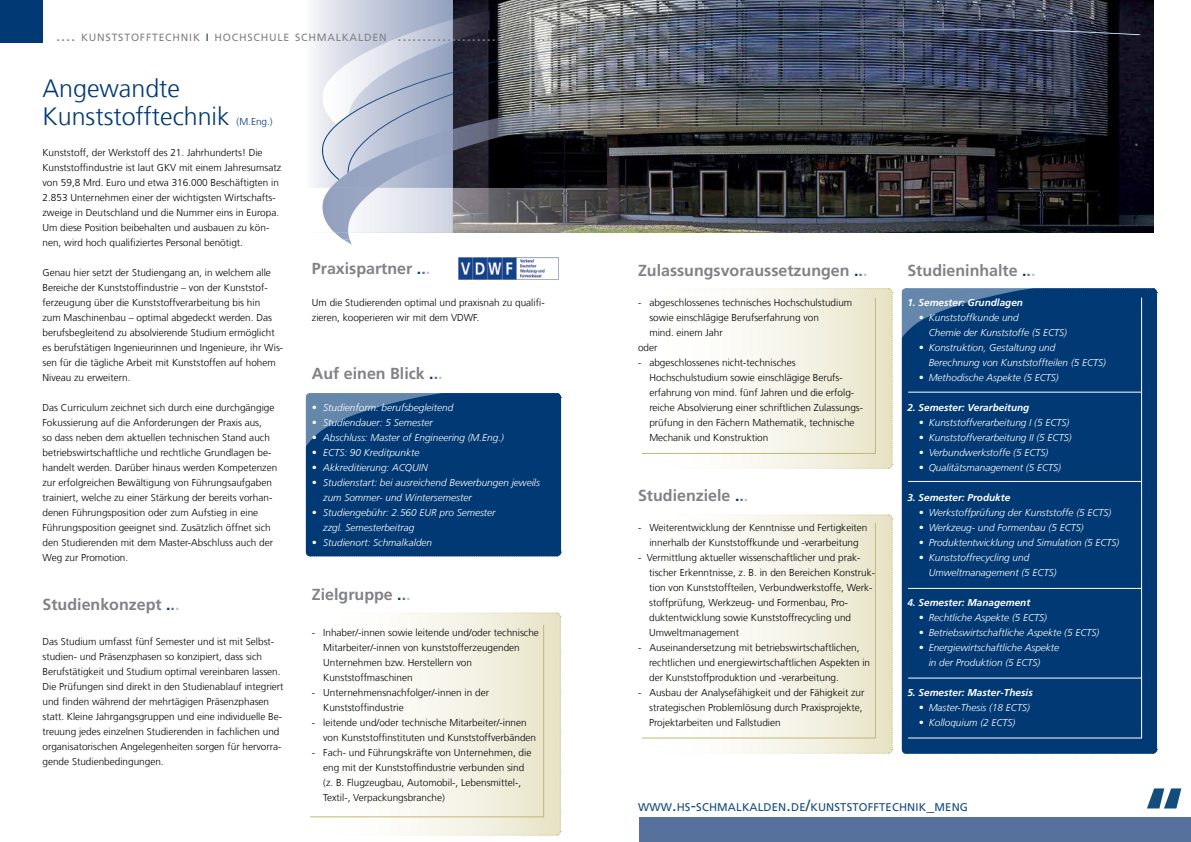
<style>
.page{position:relative;width:1191px;height:842px;background:#fff}
.page>*{position:absolute;margin:0;border:0;box-sizing:border-box;transform-origin:0 0}
.t1{font:900 74px "Frutiger LT Com";color:#134d7e}
.t2{font:300 25px/28px "Frutiger LT Com";color:#003974}
.t3{font:700 16px "Frutiger LT Com";color:#808285}
.t4{font:11.2px "Frutiger LT Com";letter-spacing:.015em;color:#134d7e}
.t5{font:10.5px "Frutiger LT Com";letter-spacing:.075em;color:#808285}
.t6{font:300 10px/15px "Frutiger LT Com";color:#000}
.t7{font:italic 300 10px/15px "Frutiger LT Com";color:#fff}
.t8{font:italic 700 10px "Frutiger LT Com";color:#fff}
.t9{font:300 10px "Frutiger LT Com";color:#003974}
.s1{font-size:15px}
.s2{color:#003974}
.s3{color:#586fa0}
.s4{color:#b8c0d8}
.s5{font-size:16px}
</style>
<div class="page">
<img style="left:453px;top:0;width:700px;height:233px">
<div style="left:306px;top:0;width:147px;height:233px;background:linear-gradient(to right,#f5f5f8,#8f9dbd)"></div>
<img style="left:377px;top:188px;width:316px;height:45px">
<img style="left:306px;top:188px;width:16px;height:45px">
<img style="left:453px;top:10px;width:39px;height:26px">
<img style="left:322px;top:20px;width:131px;height:52px">
<img style="left:453px;top:73px;width:203px;height:11px">
<img style="left:453px;top:36px;width:203px;height:37px">
<img style="left:322px;top:72px;width:131px;height:108px">
<svg style="left:343px;top:239px;width:9px;height:6px"></svg>
<img style="left:453px;top:84px;width:311px;height:67px">
<img style="left:331px;top:129px;width:122px;height:59px">
<img style="left:335px;top:233px;width:15px;height:6px">
<img style="left:322px;top:188px;width:55px;height:45px">
<svg style="left:685px;top:21px;width:456px;height:30px;background:#3c455d"></svg>
<svg style="left:305px;top:393px;width:256px;height:164px;background:#083f78"></svg>
<svg style="left:642px;top:288px;width:515px;height:466px"></svg>
<div style="left:0;top:0;width:43px;height:43px;background:#003974"></div>
<div style="left:639px;top:818px;width:552px;height:24px;background:#56719b"></div>
<svg style="left:390px;top:612px;width:171px;height:224px"></svg>
<svg style="left:310px;top:624px;width:234px;height:194px"></svg>
<img style="left:458px;top:258px;width:100px;height:22px">
<div style="left:907px;top:297px;width:235px;height:442px;background:#003974"></div>
<hr style="left:908px;top:392px;width:234px;height:1px;background:#fff">
<hr style="left:908px;top:588px;width:234px;height:1px;background:#fff">
<hr style="left:908px;top:677px;width:234px;height:1px;background:#fff">
<hr style="left:908px;top:481px;width:234px;height:1px;background:#fff">
<p class="t5" style="left:56px;top:31px;width:496px"><span class="s1">....</span> KUNSTSTOFFTECHNIK <span class="s2">I</span> HOCHSCHULE SCHMALKALDEN <span class="s1">...............................</span></p>
<h2 class="t2" style="left:43px;top:74px;width:189px">Angewandte<br>Kunststofftechnik</h2>
<p class="t9" style="left:237px;top:115px;width:38px">(M.Eng.)</p>
<p class="t6" style="left:43px;top:145px;width:240px">Kunststoff, der Werkstoff des 21. Jahrhunderts! Die Kunststoffindustrie ist laut GKV mit einem Jahresumsatz von 59,8 Mrd. Euro und etwa 316.000 Beschäftigten in 2.853 Unternehmen einer der wichtigsten Wirtschafts&shy;zweige in Deutschland und die Nummer eins in Europa.<br>Um diese Position beibehalten und ausbauen zu kön&shy;nen, wird hoch qualifiziertes Personal benötigt.</p>
<p class="t6" style="left:43px;top:265px;width:242px">Genau hier setzt der Studiengang an, in welchem alle Bereiche der Kunststoffindustrie – von der Kunststof&shy;ferzeugung über die Kunststoffverarbeitung bis hin<br>zum Maschinenbau – optimal abgedeckt werden. Das berufsbegleitend zu absolvierende Studium ermöglicht es berufstätigen Ingenieurinnen und Ingenieure, ihr Wis&shy;sen für die tägliche Arbeit mit Kunststoffen auf hohem Niveau zu erweitern.</p>
<p class="t6" style="left:43px;top:400px;width:236px">Das Curriculum zeichnet sich durch eine durchgängige Fokussierung auf die Anforderungen der Praxis aus,<br>so dass neben dem aktuellen technischen Stand auch betriebswirtschaftliche und rechtliche Grundlagen be&shy;handelt werden. Darüber hinaus werden Kompetenzen zur erfolgreichen Bewältigung von Führungsaufgaben trainiert, welche zu einer Stärkung der bereits vorhan&shy;denen Führungsposition oder zum Aufstieg in eine Führungsposition geeignet sind. Zusätzlich öffnet sich den Studierenden mit dem Master-Abschluss auch der Weg zur Promotion.</p>
<h3 class="t3" style="left:43px;top:595px;width:138px">Studienkonzept <span class="s2">.</span><span class="s3">.</span><span class="s4">.</span></h3>
<p class="t6" style="left:43px;top:634px;width:242px">Das Studium umfasst fünf Semester und ist mit Selbst&shy;studien- und Präsenzphasen so konzipiert, dass sich Berufstätigkeit und Studium optimal vereinbaren lassen.<br>Die Prüfungen sind direkt in den Studienablauf integriert und finden während der mehrtägigen Präsenzphasen statt. Kleine Jahrgangsgruppen und eine individuelle Be&shy;treuung jedes einzelnen Studierenden in fachlichen und organisatorischen Angelegenheiten sorgen für hervorra&shy;gende Studienbedingungen.</p>
<h3 class="t3" style="left:312px;top:259px;width:120px">Praxispartner <span class="s2">.</span><span class="s3">.</span><span class="s4">.</span></h3>
<p class="t6" style="left:312px;top:295px;width:234px">Um die Studierenden optimal und praxisnah zu qualifi&shy;zieren, kooperieren wir mit dem VDWF.</p>
<h3 class="t3" style="left:312px;top:364px;width:132px">Auf einen Blick <span class="s2">.</span><span class="s3">.</span><span class="s4">.</span></h3>
<p class="t7" style="left:312px;top:400px;width:143px">• Studienform: berufsbegleitend</p>
<p class="t7" style="left:312px;top:415px;width:122px">• Studiendauer: 5 Semester</p>
<p class="t7" style="left:312px;top:430px;width:193px">• Abschluss: Master of Engineering (M.Eng.)</p>
<p class="t7" style="left:312px;top:445px;width:109px">• ECTS: 90 Kreditpunkte</p>
<p class="t7" style="left:312px;top:460px;width:117px">• Akkreditierung: ACQUIN</p>
<p class="t7" style="left:323px;top:475px;width:218px;text-indent:-11px">• Studienstart: bei ausreichend Bewerbungen jeweils zum Sommer- und Wintersemester</p>
<p class="t7" style="left:323px;top:505px;width:174px;text-indent:-11px">• Studiengebühr: 2.560 EUR pro Semester zzgl. Semesterbeitrag</p>
<p class="t7" style="left:312px;top:535px;width:122px">• Studienort: Schmalkalden</p>
<h3 class="t3" style="left:312px;top:584px;width:100px">Zielgruppe <span class="s2">.</span><span class="s3">.</span><span class="s4">.</span></h3>
<p class="t6" style="left:323px;top:625px;width:217px;text-indent:-11px">- Inhaber/-innen sowie leitende und/oder technische Mitarbeiter/-innen von kunststofferzeugenden Unternehmen bzw. Herstellern von Kunststoffmaschinen</p>
<p class="t6" style="left:323px;top:685px;width:167px;text-indent:-11px">- Unternehmensnachfolger/-innen in der<br>Kunststoffindustrie</p>
<p class="t6" style="left:323px;top:715px;width:215px;text-indent:-11px">- leitende und/oder technische Mitarbeiter/-innen von Kunststoffinstituten und Kunststoffverbänden</p>
<p class="t6" style="left:323px;top:745px;width:209px;text-indent:-11px">- Fach- und Führungskräfte von Unternehmen, die eng mit der Kunststoffindustrie verbunden sind (z. B. Flugzeugbau, Automobil-, Lebensmittel-, Textil-, Verpackungsbranche)</p>
<h3 class="t3" style="left:638px;top:261px;width:231px">Zulassungsvoraussetzungen <span class="s2">.</span><span class="s3">.</span><span class="s4">.</span></h3>
<p class="t6" style="left:638px;top:295px;width:216px">- abgeschlossenes technisches Hochschulstudium</p>
<p class="t6" style="left:649px;top:310px;width:171px">sowie einschlägige Berufserfahrung von</p>
<p class="t6" style="left:649px;top:325px;width:75px">mind. einem Jahr</p>
<p class="t6" style="left:638px;top:340px;width:21px">oder</p>
<p class="t6" style="left:649px;top:355px;width:215px;text-indent:-11px">- abgeschlossenes nicht-technisches Hochschulstudium sowie einschlägige Berufs&shy;erfahrung von mind. fünf Jahren und die erfolg&shy;reiche Absolvierung einer schriftlichen Zulassungs&shy;prüfung in den Fächern Mathematik, technische Mechanik und Konstruktion</p>
<h3 class="t3" style="left:638px;top:486px;width:112px">Studienziele <span class="s2">.</span><span class="s3">.</span><span class="s4">.</span></h3>
<p class="t6" style="left:638px;top:520px;width:231px;text-align:center">- Weiterentwicklung der Kenntnisse und Fertigkeiten innerhalb der Kunststoffkunde und -verarbeitung</p>
<p class="t6" style="left:649px;top:550px;width:227px;text-indent:-11px">- Vermittlung aktueller wissenschaftlicher und prak&shy;tischer Erkenntnisse, z. B. in den Bereichen Konstruk&shy;tion von Kunststoffteilen, Verbundwerkstoffe, Werk&shy;stoffprüfung, Werkzeug- und Formenbau, Pro&shy;duktentwicklung sowie Kunststoffrecycling und Umweltmanagement</p>
<p class="t6" style="left:649px;top:640px;width:222px;text-indent:-11px">- Auseinandersetzung mit betriebswirtschaftlichen, rechtlichen und energiewirtschaftlichen Aspekten in der Kunststoffproduktion und -verarbeitung.</p>
<p class="t6" style="left:649px;top:685px;width:217px;text-indent:-11px">- Ausbau der Analysefähigkeit und der Fähigkeit zur strategischen Problemlösung durch Praxisprojekte,<br>Projektarbeiten und Fallstudien</p>
<h3 class="t3" style="left:907px;top:261px;width:130px">Studieninhalte <span class="s2">.</span><span class="s3">.</span><span class="s4">.</span></h3>
<p class="t8" style="left:907px;top:297px;width:117px">1. Semester: Grundlagen</p>
<p class="t7" style="left:928px;top:310px;width:140px;text-indent:-10px">• Kunststoffkunde und<br>Chemie der Kunststoffe (5 ECTS)</p>
<p class="t7" style="left:928px;top:340px;width:179px;text-indent:-10px">• Konstruktion, Gestaltung und<br>Berechnung von Kunststoffteilen (5 ECTS)</p>
<p class="t7" style="left:918px;top:370px;width:141px">• Methodische Aspekte (5 ECTS)</p>
<p class="t8" style="left:907px;top:402px;width:123px">2. Semester: Verarbeitung</p>
<p class="t7" style="left:918px;top:415px;width:152px">• Kunststoffverarbeitung I (5 ECTS)</p>
<p class="t7" style="left:918px;top:430px;width:154px">• Kunststoffverarbeitung II (5 ECTS)</p>
<p class="t7" style="left:918px;top:445px;width:131px">• Verbundwerkstoffe (5 ECTS)</p>
<p class="t7" style="left:918px;top:460px;width:144px">• Qualitätsmanagement (5 ECTS)</p>
<p class="t8" style="left:907px;top:492px;width:104px">3. Semester: Produkte</p>
<p class="t7" style="left:918px;top:505px;width:194px">• Werkstoffprüfung der Kunststoffe (5 ECTS)</p>
<p class="t7" style="left:918px;top:520px;width:166px">• Werkzeug- und Formenbau (5 ECTS)</p>
<p class="t7" style="left:918px;top:535px;width:202px">• Produktentwicklung und Simulation (5 ECTS)</p>
<p class="t7" style="left:928px;top:550px;width:129px;text-indent:-10px">• Kunststoffrecycling und<br>Umweltmanagement (5 ECTS)</p>
<p class="t8" style="left:907px;top:597px;width:124px">4. Semester: Management</p>
<p class="t7" style="left:918px;top:610px;width:130px">• Rechtliche Aspekte (5 ECTS)</p>
<p class="t7" style="left:918px;top:625px;width:182px">• Betriebswirtschaftliche Aspekte (5 ECTS)</p>
<p class="t7" style="left:928px;top:640px;width:132px;text-indent:-10px">• Energiewirtschaftliche Aspekte in der Produktion (5 ECTS)</p>
<p class="t8" style="left:907px;top:687px;width:127px">5. Semester: Master-Thesis</p>
<p class="t7" style="left:918px;top:700px;width:113px">• Master-Thesis (18 ECTS)</p>
<p class="t7" style="left:918px;top:715px;width:98px">• Kolloquium (2 ECTS)</p>
<p class="t4" style="left:638px;top:801px;width:331px">WWW<span class="s5">.</span>HS<span class="s5">-</span>SCHMALKALDEN<span class="s5">.</span>DE<span class="s5">/</span>KUNSTSTOFFTECHNIK<span class="s5">_</span>MENG</p>
<h1 class="t1" style="left:1141px;top:770px;width:47px">“</h1>
</div>
